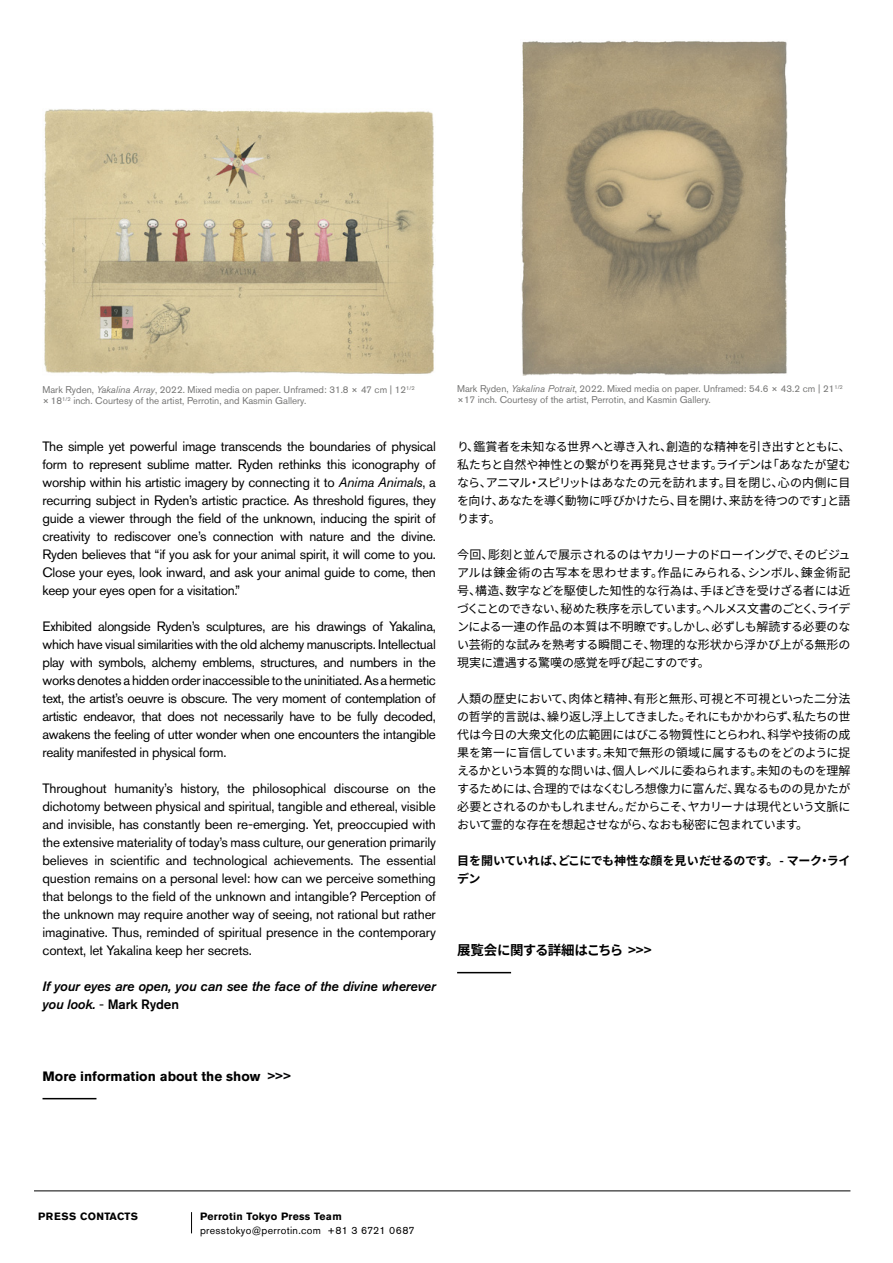
<style>
.page{position:relative;width:893px;height:1263px;background:#fff}
.page>*{position:absolute;margin:0;border:0;box-sizing:border-box;transform-origin:0 0}
.t1{font:13.5px/18px "Akzidenz Grotesk Pro";letter-spacing:-.02em;color:#000;text-align:justify}
.t2{font:italic 500 13.5px/18px "Akzidenz Grotesk Pro";letter-spacing:-.01em;color:#000}
.t3{font:700 13.5px "Akzidenz Grotesk Pro";color:#000}
.t4{font:700 13.5px "Noto Sans CJ Kjp";letter-spacing:-.05em;color:#000}
.t5{font:12px/18px "Noto Sans CJ Kjp";letter-spacing:-.025em;color:#000;text-align:justify}
.t6{font:700 12px/18px "Noto Sans CJ Kjp";letter-spacing:-.025em;color:#000}
.t7{font:700 10.5px "Akzidenz Grotesk Pro";letter-spacing:.03em;color:#000}
.t8{font:10.5px "Akzidenz Grotesk Pro";letter-spacing:.03em;color:#000}
.t9{font:9.75px/10.5px "Akzidenz Grotesk Pro";color:#777776}
.s1{font-style:italic}
.s2{font-weight:400;font-style:normal}
.s3{font-style:normal}
.s4{font-family:"Noto Sans CJ Kjp";color:#020203}
</style>
<div class="page">
<hr style="left:43px;top:1098px;width:53px;height:1px;background:#000">
<hr style="left:457px;top:972px;width:54px;height:1px;background:#000">
<img style="left:43px;top:109px;width:391px;height:266px">
<img style="left:521px;top:40px;width:266px;height:336px">
<hr style="left:34px;top:1190px;width:816px;height:1px;background:#000">
<svg style="left:191px;top:1212px;width:1px;height:21px"></svg>
<p class="t9" style="left:43px;top:385px;width:374px">Mark Ryden, <span class="s1">Yakalina Array</span>, 2022. Mixed media on paper. Unframed: 31.8 × 47 cm | 12<sup>1/2 </sup>×18<sup>1/2</sup> inch. Courtesy of the artist, Perrotin, and Kasmin Gallery.</p>
<p class="t9" style="left:457px;top:384px;width:387px">Mark Ryden, <span class="s1">Yakalina Potrait</span>, 2022. Mixed media on paper. Unframed: 54.6 × 43.2 cm | 21<sup>1/2 </sup>×17 inch. Courtesy of the artist, Perrotin, and Kasmin Gallery.</p>
<p class="t1" style="left:43px;top:438px;width:395px">The simple yet powerful image transcends the boundaries of physical form to represent sublime matter. Ryden rethinks this iconography of worship within his artistic imagery by connecting it to <span class="s1">Anima Animals</span>, a recurring subject in Ryden’s artistic practice. As threshold figures, they guide a viewer through the field of the unknown, inducing the spirit of creativity to rediscover one’s connection with nature and the divine.<br>Ryden believes that “if you ask for your animal spirit, it will come to you.<br>Close your eyes, look inward, and ask your animal guide to come, then keep your eyes open for a visitation.”</p>
<p class="t1" style="left:43px;top:617px;width:395px">Exhibited alongside Ryden’s sculptures, are his drawings of Yakalina, which have visual similarities with the old alchemy manuscripts. Intellectual play with symbols, alchemy emblems, structures, and numbers in the works denotes a hidden order inaccessible to the uninitiated. As a hermetic text, the artist’s oeuvre is obscure. The very moment of contemplation of artistic endeavor, that does not necessarily have to be fully decoded, awakens the feeling of utter wonder when one encounters the intangible reality manifested in physical form.</p>
<p class="t1" style="left:43px;top:779px;width:395px">Throughout humanity’s history, the philosophical discourse on the dichotomy between physical and spiritual, tangible and ethereal, visible and invisible, has constantly been re-emerging. Yet, preoccupied with the extensive materiality of today’s mass culture, our generation primarily believes in scientific and technological achievements. The essential question remains on a personal level: how can we perceive something that belongs to the field of the unknown and intangible? Perception of the unknown may require another way of seeing, not rational but rather imaginative. Thus, reminded of spiritual presence in the contemporary context, let Yakalina keep her secrets.</p>
<p class="t2" style="left:43px;top:977px;width:395px">If your eyes are open, you can see the face of the divine wherever you look. <span class="s2">-</span> <span class="s3">Mark Ryden</span></p>
<p class="t5" style="left:457px;top:438px;width:395px">り、鑑賞者を未知なる世界へと導き入れ、創造的な精神を引き出すとともに、私たちと自然や神性との繋がりを再発見させます。ライデンは「あなたが望むなら、アニマル・スピリットはあなたの元を訪れます。目を閉じ、心の内側に目を向け、あなたを導く動物に呼びかけたら、目を開け、来訪を待つのです」と語ります。</p>
<p class="t5" style="left:457px;top:546px;width:395px">今回、彫刻と並んで展示されるのはヤカリーナのドローイングで、そのビジュアルは錬金術の古写本を思わせます。作品にみられる、シンボル、錬金術記号、構造、数字などを駆使した知性的な行為は、手ほどきを受けざる者には近づくことのできない、秘めた秩序を示しています。ヘルメス文書のごとく、ライデンによる一連の作品の本質は不明瞭です。しかし、必ずしも解読する必要のない芸術的な試みを熟考する瞬間こそ、物理的な形状から浮かび上がる無形の現実に遭遇する驚嘆の感覚を呼び起こすのです。</p>
<p class="t5" style="left:457px;top:690px;width:395px">人類の歴史において、肉体と精神、有形と無形、可視と不可視といった二分法の哲学的言説は、繰り返し浮上してきました。それにもかかわらず、私たちの世代は今日の大衆文化の広範囲にはびこる物質性にとらわれ、科学や技術の成果を第一に盲信しています。未知で無形の領域に属するものをどのように捉えるかという本質的な問いは、個人レベルに委ねられます。未知のものを理解するためには、合理的ではなくむしろ想像力に富んだ、異なるものの見かたが必要とされるのかもしれません。だからこそ、ヤカリーナは現代という文脈において霊的な存在を想起させながら、なおも秘密に包まれています。</p>
<p class="t6" style="left:457px;top:852px;width:395px">目を開いていれば、どこにでも神性な顔を見いだせるのです。 - マーク・ライデン</p>
<p class="t4" style="left:457px;top:943px;width:196px">展覧会に関する詳細はこちら &gt;&gt;&gt;</p>
<p class="t3" style="left:43px;top:1068px;width:250px">More information about the show <span class="s4">&gt;&gt;&gt;</span></p>
<p class="t7" style="left:38px;top:1209px;width:101px">PRESS CONTACTS</p>
<p class="t7" style="left:200px;top:1209px;width:143px">Perrotin Tokyo Press Team</p>
<p class="t8" style="left:200px;top:1223px;width:216px">presstokyo@perrotin.com +81 3 6721 0687</p>
</div>
